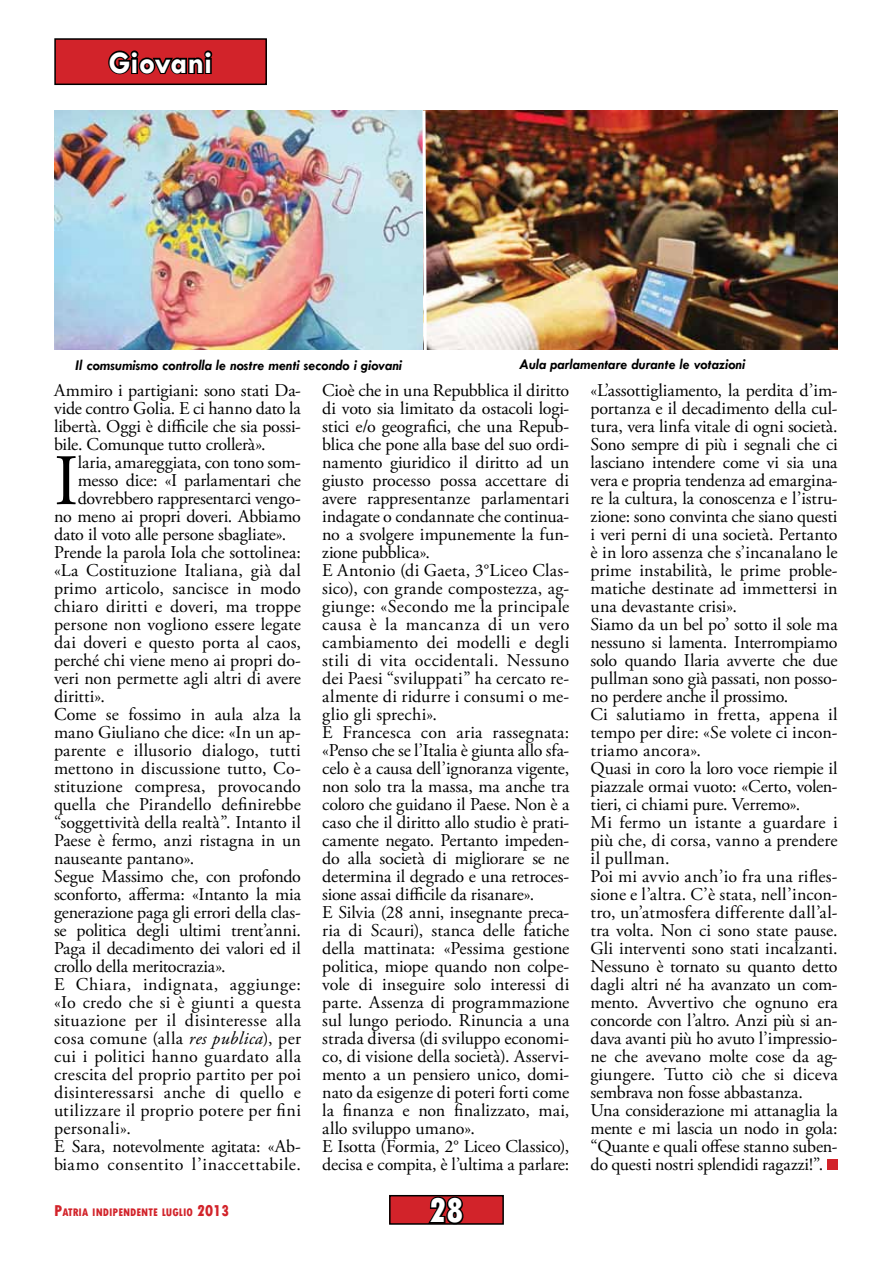
<style>
.page{position:relative;width:893px;height:1263px;background:#fff}
.page>*{position:absolute;margin:0;border:0;box-sizing:border-box;transform-origin:0 0}
.Stile_di_paragrafo_2{font:72.3px "Adobe Garamond Pro";color:#000}
.t1{font:800 condensed 36px "Tw Cen";color:#fff}
.t2{font:700 31.5px "Tw Cen";color:#fff}
.Stile_di_paragrafo_2-2{font:18px/18px "Adobe Garamond Pro";letter-spacing:-.01em;color:#000;text-align:justify}
.t3{font:italic 700 15px "Tw Cen";color:#000}
.t4{font:800 condensed 11.55px "Tw Cen";color:#d2232a}
.s1{font-style:italic}
.s2{font-size:16.5px}
</style>
<div class="page">
<div style="left:390px;top:1196px;width:113px;height:28px;background:#d2232a"></div>
<svg style="left:425px;top:1194px;width:41px;height:28px"></svg>
<div style="left:389px;top:1195px;width:115px;height:30px;border:2px solid #000"></div>
<div style="left:55px;top:39px;width:211px;height:45px;background:#d2232a"></div>
<svg style="left:108px;top:50px;width:105px;height:25px"></svg>
<div style="left:54px;top:38px;width:213px;height:47px;border:2px solid #000"></div>
<div style="left:827px;top:1159px;width:11px;height:11px;background:#d2232a"></div>
<img style="left:54px;top:111px;width:784px;height:238px">
<svg style="left:421px;top:110px;width:7px;height:240px"></svg>
<p class="t2" style="left:109px;top:44px;width:105px">Giovani</p>
<p class="t3" style="left:76px;top:356px;width:328px">Il comsumismo controlla le nostre menti secondo i giovani</p>
<p class="t3" style="left:519px;top:356px;width:227px">Aula parlamentare durante le votazioni</p>
<p class="Stile_di_paragrafo_2-2" style="left:54px;top:382px;width:249px">Ammiro i partigiani: sono stati Da&shy;vide contro Golia. E ci hanno dato la libertà. Oggi è difficile che sia possi&shy;bile. Comunque tutto crollerà».</p>
<p class="Stile_di_paragrafo_2" style="left:54px;top:438px;width:26px">I</p>
<p class="Stile_di_paragrafo_2-2" style="left:78px;top:454px;width:225px">laria, amareggiata, con tono som-</p>
<p class="Stile_di_paragrafo_2-2" style="left:78px;top:472px;width:225px">messo dice: «I parlamentari che</p>
<p class="Stile_di_paragrafo_2-2" style="left:78px;top:490px;width:225px">dovrebbero rappresentarci vengo-</p>
<p class="Stile_di_paragrafo_2-2" style="left:54px;top:508px;width:248px">no meno ai propri doveri. Abbiamo</p>
<p class="Stile_di_paragrafo_2-2" style="left:54px;top:526px;width:234px">dato il voto alle persone sbagliate».</p>
<p class="Stile_di_paragrafo_2-2" style="left:54px;top:544px;width:249px">Prende la parola Iola che sottolinea: «La Costituzione Italiana, già dal primo articolo, sancisce in modo chiaro diritti e doveri, ma troppe persone non vogliono essere legate dai doveri e questo porta al caos, perché chi viene meno ai propri do&shy;veri non permette agli altri di avere diritti».</p>
<p class="Stile_di_paragrafo_2-2" style="left:54px;top:706px;width:249px">Come se fossimo in aula alza la mano Giuliano che dice: «In un ap&shy;parente e illusorio dialogo, tutti mettono in discussione tutto, Co&shy;stituzione compresa, provocando quella che Pirandello definirebbe “soggettività della realtà”. Intanto il Paese è fermo, anzi ristagna in un nauseante pantano».</p>
<p class="Stile_di_paragrafo_2-2" style="left:54px;top:868px;width:249px">Segue Massimo che, con profondo sconforto, afferma: «Intanto la mia generazione paga gli errori della clas&shy;se politica degli ultimi trent’anni.<br>Paga il decadimento dei valori ed il crollo della meritocrazia».</p>
<p class="Stile_di_paragrafo_2-2" style="left:54px;top:976px;width:249px">E Chiara, indignata, aggiunge: «Io credo che si è giunti a questa situazione per il disinteresse alla cosa comune (alla <span class="s1">res publica</span>), per cui i politici hanno guardato alla crescita del proprio partito per poi disinteressarsi anche di quello e utilizzare il proprio potere per fini personali».</p>
<p class="Stile_di_paragrafo_2-2" style="left:54px;top:1138px;width:249px">E Sara, notevolmente agitata: «Ab&shy;biamo consentito l’inaccettabile.</p>
<p class="Stile_di_paragrafo_2-2" style="left:322px;top:382px;width:249px">Cioè che in una Repubblica il diritto di voto sia limitato da ostacoli logi&shy;stici e/o geografici, che una Repub&shy;blica che pone alla base del suo ordi&shy;namento giuridico il diritto ad un giusto processo possa accettare di avere rappresentanze parlamentari indagate o condannate che continua&shy;no a svolgere impunemente la fun&shy;zione pubblica».</p>
<p class="Stile_di_paragrafo_2-2" style="left:322px;top:562px;width:249px">E Antonio (di Gaeta, 3°Liceo Clas&shy;sico), con grande compostezza, ag&shy;giunge: «Secondo me la principale causa è la mancanza di un vero cambiamento dei modelli e degli stili di vita occidentali. Nessuno dei Paesi “sviluppati” ha cercato re&shy;almente di ridurre i consumi o me&shy;glio gli sprechi».</p>
<p class="Stile_di_paragrafo_2-2" style="left:322px;top:724px;width:249px">E Francesca con aria rassegnata: «Penso che se l’Italia è giunta allo sfa&shy;celo è a causa dell’ignoranza vigente, non solo tra la massa, ma anche tra coloro che guidano il Paese. Non è a caso che il diritto allo studio è prati&shy;camente negato. Pertanto impeden&shy;do alla società di migliorare se ne determina il degrado e una retroces&shy;sione assai difficile da risanare».</p>
<p class="Stile_di_paragrafo_2-2" style="left:322px;top:904px;width:249px">E Silvia (28 anni, insegnante preca&shy;ria di Scauri), stanca delle fatiche della mattinata: «Pessima gestione politica, miope quando non colpe&shy;vole di inseguire solo interessi di parte. Assenza di programmazione sul lungo periodo. Rinuncia a una strada diversa (di sviluppo economi&shy;co, di visione della società). Asservi&shy;mento a un pensiero unico, domi&shy;nato da esigenze di poteri forti come la finanza e non finalizzato, mai, allo sviluppo umano».</p>
<p class="Stile_di_paragrafo_2-2" style="left:322px;top:1138px;width:248px">E Isotta (Formia, 2° Liceo Classico), decisa e compita, è l’ultima a parlare:</p>
<p class="t4" style="left:54px;top:1205px;width:177px"><span class="s2">P</span>ATRIA INDIPENDENTE LUGLIO <span class="s2">2013</span></p>
<p class="t1" style="left:429px;top:1189px;width:36px">28</p>
<p class="Stile_di_paragrafo_2-2" style="left:591px;top:382px;width:249px">«L’assottigliamento, la perdita d’im&shy;portanza e il decadimento della cul&shy;tura, vera linfa vitale di ogni società.<br>Sono sempre di più i segnali che ci lasciano intendere come vi sia una vera e propria tendenza ad emargina&shy;re la cultura, la conoscenza e l’istru&shy;zione: sono convinta che siano questi i veri perni di una società. Pertanto è in loro assenza che s’incanalano le prime instabilità, le prime proble&shy;matiche destinate ad immettersi in una devastante crisi».</p>
<p class="Stile_di_paragrafo_2-2" style="left:591px;top:616px;width:249px">Siamo da un bel po’ sotto il sole ma nessuno si lamenta. Interrompiamo solo quando Ilaria avverte che due pullman sono già passati, non posso&shy;no perdere anche il prossimo.</p>
<p class="Stile_di_paragrafo_2-2" style="left:591px;top:706px;width:249px">Ci salutiamo in fretta, appena il tempo per dire: «Se volete ci incon&shy;triamo ancora».</p>
<p class="Stile_di_paragrafo_2-2" style="left:591px;top:760px;width:249px">Quasi in coro la loro voce riempie il piazzale ormai vuoto: «Certo, volen&shy;tieri, ci chiami pure. Verremo».</p>
<p class="Stile_di_paragrafo_2-2" style="left:591px;top:814px;width:249px">Mi fermo un istante a guardare i più che, di corsa, vanno a prendere il pullman.</p>
<p class="Stile_di_paragrafo_2-2" style="left:591px;top:868px;width:249px">Poi mi avvio anch’io fra una rifles&shy;sione e l’altra. C’è stata, nell’incon&shy;tro, un’atmosfera differente dall’al&shy;tra volta. Non ci sono state pause.<br>Gli interventi sono stati incalzanti.<br>Nessuno è tornato su quanto detto dagli altri né ha avanzato un com&shy;mento. Avvertivo che ognuno era concorde con l’altro. Anzi più si an&shy;dava avanti più ho avuto l’impressio&shy;ne che avevano molte cose da ag&shy;giungere. Tutto ciò che si diceva sembrava non fosse abbastanza.</p>
<p class="Stile_di_paragrafo_2-2" style="left:591px;top:1102px;width:249px">Una considerazione mi attanaglia la mente e mi lascia un nodo in gola: “Quante e quali offese stanno suben&shy;do questi nostri splendidi ragazzi!”.</p>
</div>
